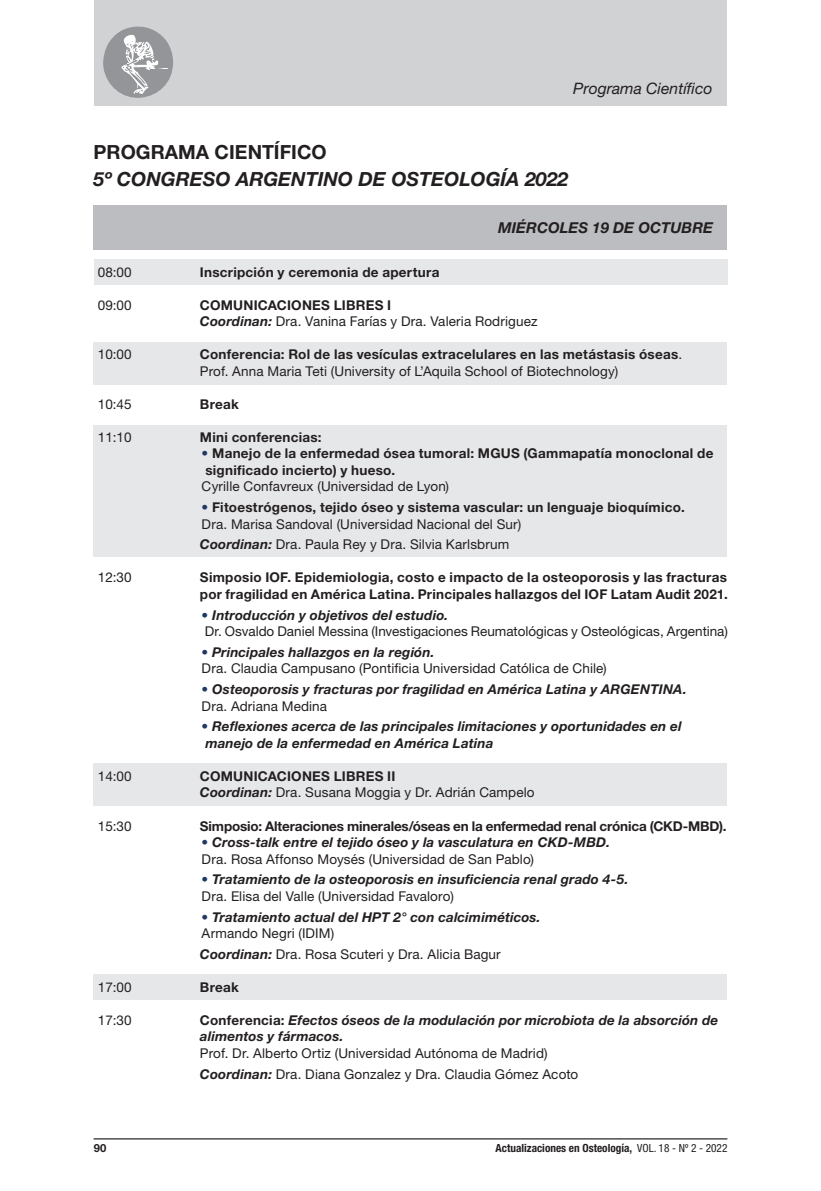
<style>
.page{position:relative;width:821px;height:1191px;background:#fff}
.page>*{position:absolute;margin:0;border:0;box-sizing:border-box;transform-origin:0 0}
.t1{font:italic 700 19.5px "Helvetica Neue LT Std";color:#231f20}
.t2{font:700 19.5px "Helvetica Neue LT Std";color:#231f20}
.t3{font:italic 15.75px "Helvetica Neue LT Std";color:#231f20}
.t4{font:italic 700 15px "Helvetica Neue LT Std";color:#231f20}
.t5{font:13.5px "Helvetica Neue LT Std";letter-spacing:.01em;color:#231f20}
.t6{font:italic 700 13.5px "Helvetica Neue LT Std";letter-spacing:.01em;color:#231f20}
.t7{font:700 13.5px "Helvetica Neue LT Std";letter-spacing:.02em;color:#231f20}
.t8{font:700 13.5px "Helvetica Neue LT Std";letter-spacing:-.01em;color:#231f20}
.t9{font:700 condensed 11.25px "Helvetica Neue LT Std";color:#231f20}
.t10{font:700 11.25px "Helvetica Neue LT Std";color:#231f20}
.s1{font-weight:700;font-style:italic}
.s2{font-weight:400}
.s3{color:#1f3864}
.s4{font-style:normal;color:#1f3864}
.s5{font-style:normal}
</style>
<div class="page">
<div style="left:94px;top:974px;width:632px;height:25px;background:#e6e7e9"></div>
<div style="left:94px;top:763px;width:632px;height:42px;background:#e6e7e9"></div>
<div style="left:94px;top:425px;width:632px;height:131px;background:#e6e7e9"></div>
<div style="left:94px;top:342px;width:632px;height:43px;background:#e6e7e9"></div>
<div style="left:94px;top:259px;width:633px;height:26px;background:#e6e7e9"></div>
<div style="left:94px;top:0;width:632px;height:106px;background:#d1d2d4"></div>
<svg style="left:103px;top:27px;width:70px;height:71px"></svg>
<hr style="left:94px;top:1138px;width:633px;height:1px;background:#231f20">
<div style="left:94px;top:205px;width:632px;height:45px;background:#bcbdc0"></div>
<p class="t3" style="left:573px;top:79px;width:141px">Programa Científico</p>
<p class="t2" style="left:94px;top:139px;width:234px">PROGRAMA CIENTÍFICO</p>
<p class="t1" style="left:94px;top:166px;width:476px">5º CONGRESO ARGENTINO DE OSTEOLOGÍA 2022</p>
<p class="t4" style="left:498px;top:218px;width:217px">MIÉRCOLES 19 DE OCTUBRE</p>
<p class="t5" style="left:98px;top:264px;width:35px">08:00</p>
<p class="t7" style="left:200px;top:264px;width:241px">Inscripción y ceremonia de apertura</p>
<p class="t5" style="left:98px;top:297px;width:35px">09:00</p>
<p class="t7" style="left:200px;top:297px;width:193px">COMUNICACIONES LIBRES I</p>
<p class="t5" style="left:200px;top:313px;width:339px"><span class="s1">Coordinan:</span> Dra. Vanina Farías y Dra. Valeria Rodriguez</p>
<p class="t5" style="left:98px;top:346px;width:35px">10:00</p>
<p class="t7" style="left:200px;top:346px;width:483px">Conferencia: Rol de las vesículas extracelulares en las metástasis óseas<span class="s2">.</span></p>
<p class="t5" style="left:200px;top:363px;width:420px">Prof. Anna Maria Teti (University of L’Aquila School of Biotechnology)</p>
<p class="t5" style="left:98px;top:396px;width:35px">10:45</p>
<p class="t7" style="left:200px;top:396px;width:40px">Break</p>
<p class="t5" style="left:98px;top:429px;width:35px">11:10</p>
<p class="t7" style="left:200px;top:429px;width:123px">Mini conferencias:</p>
<p class="t7" style="left:202px;top:445px;width:513px"><span class="s3">•</span> Manejo de la enfermedad ósea tumoral: MGUS (Gammapatía monoclonal de</p>
<p class="t7" style="left:205px;top:462px;width:191px">significado incierto) y hueso.</p>
<p class="t5" style="left:202px;top:478px;width:249px">Cyrille Confavreux (Universidad de Lyon)</p>
<p class="t7" style="left:202px;top:499px;width:484px"><span class="s3">•</span> Fitoestrógenos, tejido óseo y sistema vascular: un lenguaje bioquímico.</p>
<p class="t5" style="left:202px;top:516px;width:321px">Dra. Marisa Sandoval (Universidad Nacional del Sur)</p>
<p class="t5" style="left:200px;top:536px;width:311px"><span class="s1">Coordinan:</span> Dra. Paula Rey y Dra. Silvia Karlsbrum</p>
<p class="t5" style="left:98px;top:569px;width:35px">12:30</p>
<p class="t7" style="left:200px;top:569px;width:528px">Simposio IOF. Epidemiologia, costo e impacto de la osteoporosis y las fracturas</p>
<p class="t7" style="left:200px;top:586px;width:529px">por fragilidad en América Latina. Principales hallazgos del IOF Latam Audit 2021.</p>
<p class="t6" style="left:202px;top:606px;width:248px"><span class="s4">•</span> Introducción y objetivos del estudio.</p>
<p class="t5" style="left:205px;top:623px;width:524px">Dr. Osvaldo Daniel Messina (Investigaciones Reumatológicas y Osteológicas, Argentina)</p>
<p class="t6" style="left:202px;top:644px;width:234px"><span class="s4">•</span> Principales hallazgos en la región.</p>
<p class="t5" style="left:202px;top:660px;width:406px">Dra. Claudia Campusano (Pontificia Universidad Católica de Chile)</p>
<p class="t6" style="left:202px;top:681px;width:487px"><span class="s4">•</span> Osteoporosis y fracturas por fragilidad en América Latina y ARGENTINA.</p>
<p class="t5" style="left:202px;top:698px;width:127px">Dra. Adriana Medina</p>
<p class="t6" style="left:202px;top:718px;width:481px"><span class="s4">•</span> Reflexiones acerca de las principales limitaciones y oportunidades en el</p>
<p class="t6" style="left:205px;top:735px;width:289px">manejo de la enfermedad en América Latina</p>
<p class="t5" style="left:98px;top:768px;width:35px">14:00</p>
<p class="t7" style="left:200px;top:768px;width:197px">COMUNICACIONES LIBRES II</p>
<p class="t5" style="left:200px;top:784px;width:336px"><span class="s1">Coordinan:</span> Dra. Susana Moggia y Dr. Adrián Campelo</p>
<p class="t5" style="left:98px;top:817px;width:35px">15:30</p>
<p class="t8" style="left:200px;top:817px;width:528px">Simposio: Alteraciones minerales/óseas en la enfermedad renal crónica (CKD-MBD).</p>
<p class="t6" style="left:202px;top:834px;width:410px"><span class="s4">•</span> Cross-talk entre el tejido óseo y la vasculatura en CKD-MBD.</p>
<p class="t5" style="left:202px;top:850px;width:334px">Dra. Rosa Affonso Moysés (Universidad de San Pablo)</p>
<p class="t6" style="left:202px;top:871px;width:428px"><span class="s3">•</span> Tratamiento de la osteoporosis en insuficiencia renal grado 4-5.</p>
<p class="t5" style="left:202px;top:888px;width:254px">Dra. Elisa del Valle (Universidad Favaloro)</p>
<p class="t6" style="left:202px;top:908px;width:340px"><span class="s3">•</span> Tratamiento actual del HPT 2° con calcimiméticos.</p>
<p class="t5" style="left:202px;top:925px;width:134px">Armando Negri (IDIM)</p>
<p class="t5" style="left:200px;top:946px;width:302px"><span class="s1">Coordinan:</span> Dra. Rosa Scuteri y Dra. Alicia Bagur</p>
<p class="t5" style="left:98px;top:979px;width:35px">17:00</p>
<p class="t7" style="left:200px;top:978px;width:40px">Break</p>
<p class="t5" style="left:98px;top:1012px;width:35px">17:30</p>
<p class="t6" style="left:200px;top:1011px;width:520px"><span class="s5">Conferencia:</span> Efectos óseos de la modulación por microbiota de la absorción de</p>
<p class="t6" style="left:200px;top:1028px;width:145px">alimentos y fármacos.</p>
<p class="t5" style="left:200px;top:1045px;width:349px">Prof. Dr. Alberto Ortiz (Universidad Autónoma de Madrid)</p>
<p class="t5" style="left:200px;top:1065px;width:380px"><span class="s1">Coordinan:</span> Dra. Diana Gonzalez y Dra. Claudia Gómez Acoto</p>
<p class="t10" style="left:94px;top:1141px;width:14px">90</p>
<p class="t9" style="left:495px;top:1141px;width:233px">Actualizaciones en Osteología, <span class="s2">VOL. 18 - Nº 2 - 2022</span></p>
</div>
